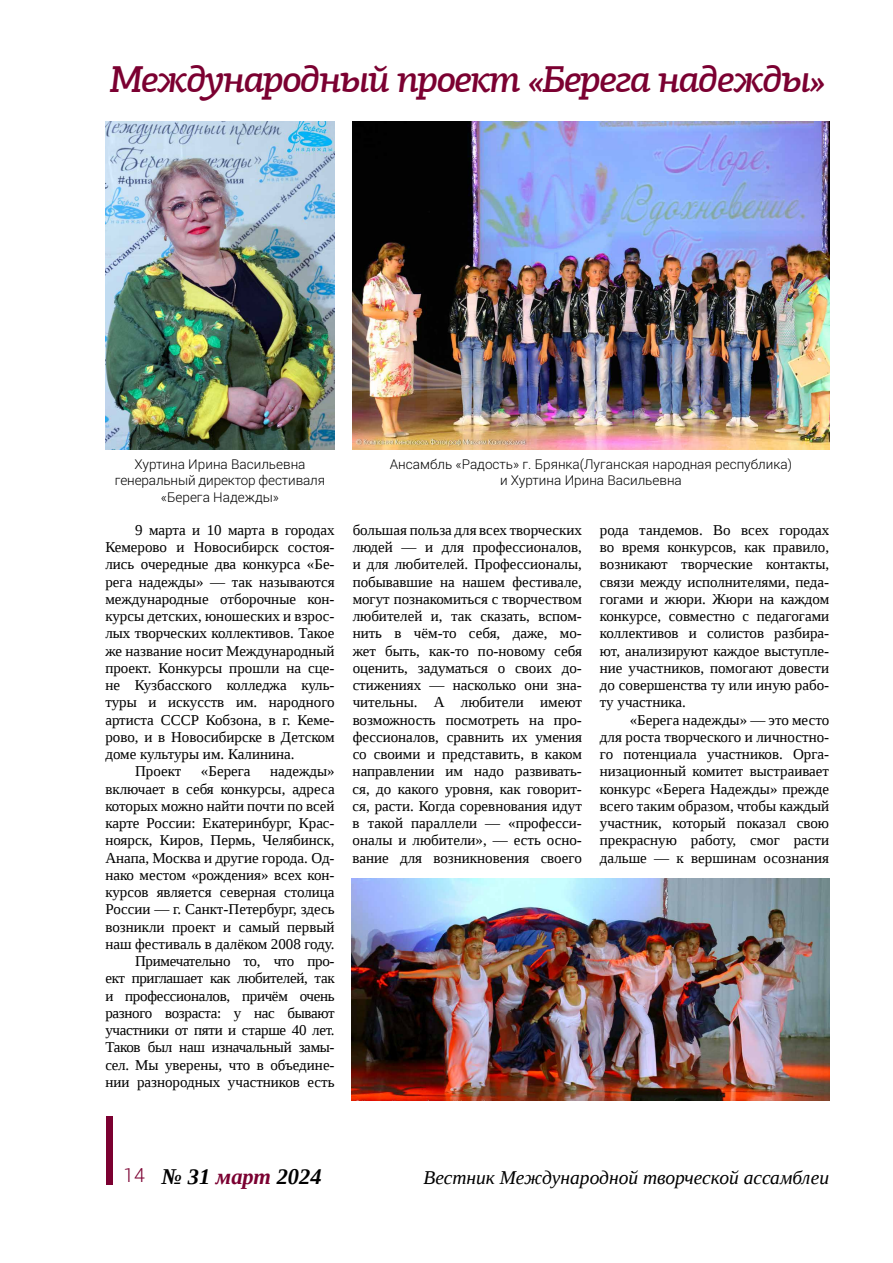
<style>
.page{position:relative;width:893px;height:1263px;background:#fff}
.page>*{position:absolute;margin:0;border:0;box-sizing:border-box;transform-origin:0 0}
.t1{font:italic 500 37.5px "PF Centro Slab Pro";letter-spacing:-.05em;color:#7b0031}
.t2{font:italic 700 22.5px "Liberation Serif";color:#000}
.t3{font:italic 19.5px "Liberation Serif";color:#000}
.t4{font:15px/17.2px "Liberation Serif";color:#000;text-align:justify}
.t5{font:300 13.5px/16.2px "Roboto";color:#000;text-align:center}
.s1{font-family:"Roboto";font-weight:300;font-style:normal;font-size:19.5px;color:#7b0031}
.s2{color:#7b0031}
</style>
<div class="page">
<div style="left:106px;top:1116px;width:7px;height:68px;background:#7b0031"></div>
<img style="left:105px;top:122px;width:230px;height:328px">
<img style="left:353px;top:122px;width:477px;height:328px">
<img style="left:352px;top:879px;width:478px;height:221px">
<h1 class="t1" style="left:110px;top:58px;width:718px">Международный проект «Берега надежды»</h1>
<p class="t5" style="left:115px;top:456px;width:212px">Хуртина Ирина Васильевна генеральный директор фестиваля «Берега Надежды»</p>
<p class="t5" style="left:390px;top:456px;width:404px">Ансамбль «Радость» г. Брянка(Луганская народная республика) и Хуртина Ирина Васильевна</p>
<p class="t4" style="left:135px;top:521px;width:201px">9 марта и 10 марта в городах</p>
<p class="t4" style="left:105px;top:538px;width:231px">Кемерово и Новосибирск состоя-</p>
<p class="t4" style="left:105px;top:556px;width:231px">лись очередные два конкурса «Бе-</p>
<p class="t4" style="left:105px;top:573px;width:231px">рега надежды» — так называются</p>
<p class="t4" style="left:105px;top:590px;width:231px">международные отборочные кон-</p>
<p class="t4" style="left:105px;top:607px;width:231px">курсы детских, юношеских и взрос-</p>
<p class="t4" style="left:105px;top:625px;width:231px">лых творческих коллективов. Такое</p>
<p class="t4" style="left:105px;top:642px;width:231px">же название носит Международный</p>
<p class="t4" style="left:105px;top:659px;width:231px">проект. Конкурсы прошли на сце-</p>
<p class="t4" style="left:105px;top:676px;width:231px">не Кузбасского колледжа куль-</p>
<p class="t4" style="left:105px;top:694px;width:231px">туры и искусств им. народного</p>
<p class="t4" style="left:105px;top:711px;width:231px">артиста СССР Кобзона, в г. Кеме-</p>
<p class="t4" style="left:105px;top:728px;width:231px">рово, и в Новосибирске в Детском</p>
<p class="t4" style="left:105px;top:745px;width:191px">доме культуры им. Калинина.</p>
<p class="t4" style="left:135px;top:763px;width:48px">Проект</p>
<p class="t4" style="left:201px;top:763px;width:51px">«Берега</p>
<p class="t4" style="left:353px;top:521px;width:231px">большая польза для всех творческих людей — и для профессионалов, и для любителей. Профессионалы, побывавшие на нашем фестивале, могут познакомиться с творчеством любителей и, так сказать, вспом&shy;нить в чём-то себя, даже, мо&shy;жет быть, как-то по-новому себя оценить, задуматься о своих до&shy;стижениях — насколько они зна&shy;чительны. А любители имеют возможность посмотреть на про&shy;фессионалов, сравнить их умения со своими и представить, в каком направлении им надо развивать&shy;ся, до какого уровня, как говорит&shy;ся, расти. Когда соревнования идут в такой параллели — «професси&shy;оналы и любители», — есть осно&shy;вание для возникновения своего</p>
<p class="t4" style="left:600px;top:521px;width:231px">рода тандемов. Во всех городах во время конкурсов, как правило, возникают творческие контакты, связи между исполнителями, педа&shy;гогами и жюри. Жюри на каждом конкурсе, совместно с педагогами коллективов и солистов разбира&shy;ют, анализируют каждое выступле&shy;ние участников, помогают довести до совершенства ту или иную рабо&shy;ту участника.</p>
<p class="t4" style="left:600px;top:711px;width:231px;text-indent:30px">«Берега надежды» — это место для роста творческого и личностно&shy;го потенциала участников. Орга&shy;низационный комитет выстраивает конкурс «Берега Надежды» прежде всего таким образом, чтобы каждый участник, который показал свою прекрасную работу, смог расти дальше — к вершинам осознания</p>
<p class="t4" style="left:105px;top:763px;width:231px;text-align:right">надежды»<br>включает в себя конкурсы, адреса которых можно найти почти по всей карте России: Екатеринбург, Крас&shy;ноярск, Киров, Пермь, Челябинск,<br>Анапа, Москва и другие города. Од&shy;нако местом «рождения» всех кон&shy;курсов является северная столица<br>России — г. Санкт-Петербург, здесь возникли проект и самый первый наш фестиваль в далёком 2008 году.<br>Примечательно то, что про-<br>ект приглашает как любителей, так и профессионалов, причём очень разного возраста: у нас бывают участники от пяти и старше 40 лет.<br>Таков был наш изначальный замы&shy;сел. Мы уверены, что в объедине&shy;нии разнородных участников есть</p>
<h2 class="t2" style="left:123px;top:1161px;width:200px"><span class="s1">14</span> № 31 <span class="s2">март</span> 2024</h2>
<h3 class="t3" style="left:423px;top:1164px;width:407px">Вестник Международной творческой ассамблеи</h3>
</div>
